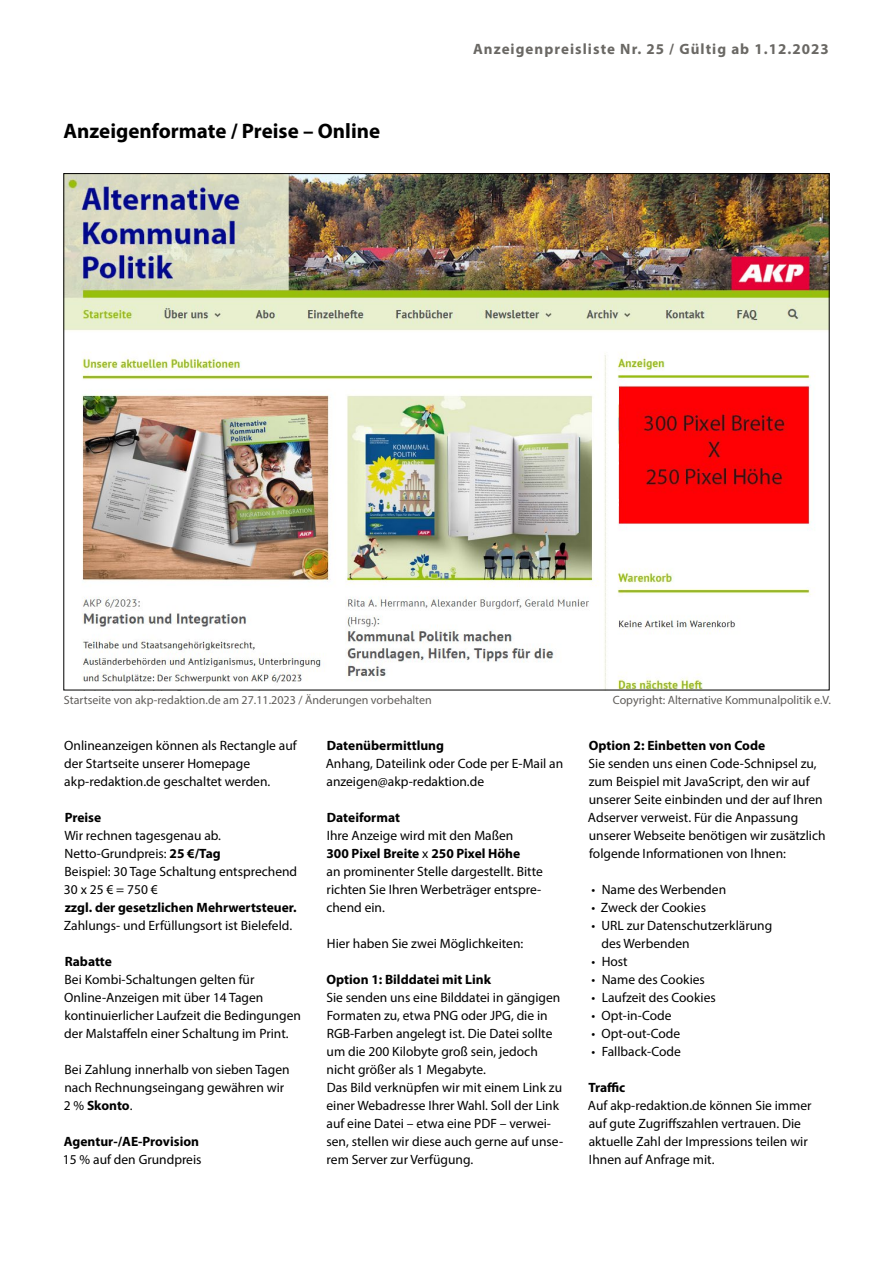
<style>
.page{position:relative;width:893px;height:1263px;background:#fff}
.page>*{position:absolute;margin:0;border:0;box-sizing:border-box;transform-origin:0 0}
.t1{font:700 21px "Myriad Pro";color:#000}
.t2{font:700 15px "Myriad Pro";letter-spacing:.07em;color:#6a6864}
.t3{font:13.5px/18px "Myriad Pro";color:#000}
.t4{font:700 13.5px "Myriad Pro";color:#000}
.t5{font:12px "Myriad Pro";color:#605d5a}
.s1{font-weight:700}
</style>
<div class="page">
<img style="left:65px;top:175px;width:763px;height:513px">
<h1 class="t1" style="left:64px;top:117px;width:318px">Anzeigenformate / Preise – Online</h1>
<p class="t2" style="left:473px;top:39px;width:357px">Anzeigenpreisliste Nr. 25 / Gültig ab 1.12.2023</p>
<p class="t5" style="left:64px;top:692px;width:369px">Startseite von akp-redaktion.de am 27.11.2023 / Änderungen vorbehalten</p>
<p class="t5" style="left:613px;top:692px;width:220px">Copyright: Alternative Kommunalpolitik e.V.</p>
<p class="t3" style="left:64px;top:736px;width:234px">Onlineanzeigen können als Rectangle auf der Startseite unserer Homepage akp-redaktion.de geschaltet werden.</p>
<p class="t4" style="left:65px;top:808px;width:38px">Preise</p>
<p class="t3" style="left:64px;top:826px;width:235px">Wir rechnen tagesgenau ab.<br>Netto-Grundpreis: <span class="s1">25 €/Tag<br></span>Beispiel: 30 Tage Schaltung entsprechend<br>30 x 25 € = 750 €</p>
<p class="t4" style="left:65px;top:898px;width:233px">zzgl. der gesetzlichen Mehrwertsteuer.</p>
<p class="t3" style="left:64px;top:916px;width:230px">Zahlungs- und Erfüllungsort ist Bielefeld.</p>
<p class="t4" style="left:65px;top:952px;width:49px">Rabatte</p>
<p class="t3" style="left:64px;top:970px;width:238px">Bei Kombi-Schaltungen gelten für Online-Anzeigen mit über 14 Tagen kontinuierlicher Laufzeit die Bedingungen der Malstaffeln einer Schaltung im Print.</p>
<p class="t3" style="left:64px;top:1060px;width:227px">Bei Zahlung innerhalb von sieben Tagen nach Rechnungseingang gewähren wir<br>2 % <span class="s1">Skonto</span>.</p>
<p class="t4" style="left:64px;top:1132px;width:137px">Agentur-/AE-Provision</p>
<p class="t3" style="left:63px;top:1150px;width:140px">15 % auf den Grundpreis</p>
<p class="t4" style="left:327px;top:736px;width:119px">Datenübermittlung</p>
<p class="t3" style="left:326px;top:754px;width:239px">Anhang, Dateilink oder Code per E-Mail an anzeigen@akp-redaktion.de</p>
<p class="t4" style="left:327px;top:808px;width:75px">Dateiformat</p>
<p class="t3" style="left:326px;top:826px;width:218px">Ihre Anzeige wird mit den Maßen<br><span class="s1">300 Pixel Breite</span> x <span class="s1">250 Pixel Höhe<br></span>an prominenter Stelle dargestellt. Bitte richten Sie Ihren Werbeträger entspre&shy;chend ein.</p>
<p class="t3" style="left:327px;top:934px;width:198px">Hier haben Sie zwei Möglichkeiten:</p>
<p class="t4" style="left:326px;top:970px;width:166px">Option 1: Bilddatei mit Link</p>
<p class="t3" style="left:326px;top:988px;width:238px">Sie senden uns eine Bilddatei in gängigen Formaten zu, etwa PNG oder JPG, die in RGB-Farben angelegt ist. Die Datei sollte um die 200 Kilobyte groß sein, jedoch nicht größer als 1 Megabyte.<br>Das Bild verknüpfen wir mit einem Link zu einer Webadresse Ihrer Wahl. Soll der Link auf eine Datei – etwa eine PDF – verwei&shy;sen, stellen wir diese auch gerne auf unse&shy;rem Server zur Verfügung.</p>
<p class="t4" style="left:589px;top:736px;width:178px">Option 2: Einbetten von Code</p>
<p class="t3" style="left:588px;top:754px;width:239px">Sie senden uns einen Code-Schnipsel zu, zum Beispiel mit JavaScript, den wir auf unserer Seite einbinden und der auf Ihren Adserver verweist. Für die Anpassung unserer Webseite benötigen wir zusätzlich folgende Informationen von Ihnen:</p>
<p class="t3" style="left:591px;top:880px;width:136px">• Name des Werbenden</p>
<p class="t3" style="left:591px;top:898px;width:116px">• Zweck der Cookies</p>
<p class="t3" style="left:601px;top:916px;width:172px;text-indent:-10px">• URL zur Datenschutzerklärung des Werbenden</p>
<p class="t3" style="left:591px;top:952px;width:38px">• Host</p>
<p class="t3" style="left:591px;top:970px;width:115px">• Name des Cookies</p>
<p class="t3" style="left:591px;top:988px;width:126px">• Laufzeit des Cookies</p>
<p class="t3" style="left:591px;top:1006px;width:82px">• Opt-in-Code</p>
<p class="t3" style="left:591px;top:1024px;width:90px">• Opt-out-Code</p>
<p class="t3" style="left:591px;top:1042px;width:91px">• Fallback-Code</p>
<p class="t4" style="left:588px;top:1078px;width:39px">Traffic</p>
<p class="t3" style="left:588px;top:1096px;width:225px">Auf akp-redaktion.de können Sie immer auf gute Zugriffszahlen vertrauen. Die aktuelle Zahl der Impressions teilen wir Ihnen auf Anfrage mit.</p>
</div>
